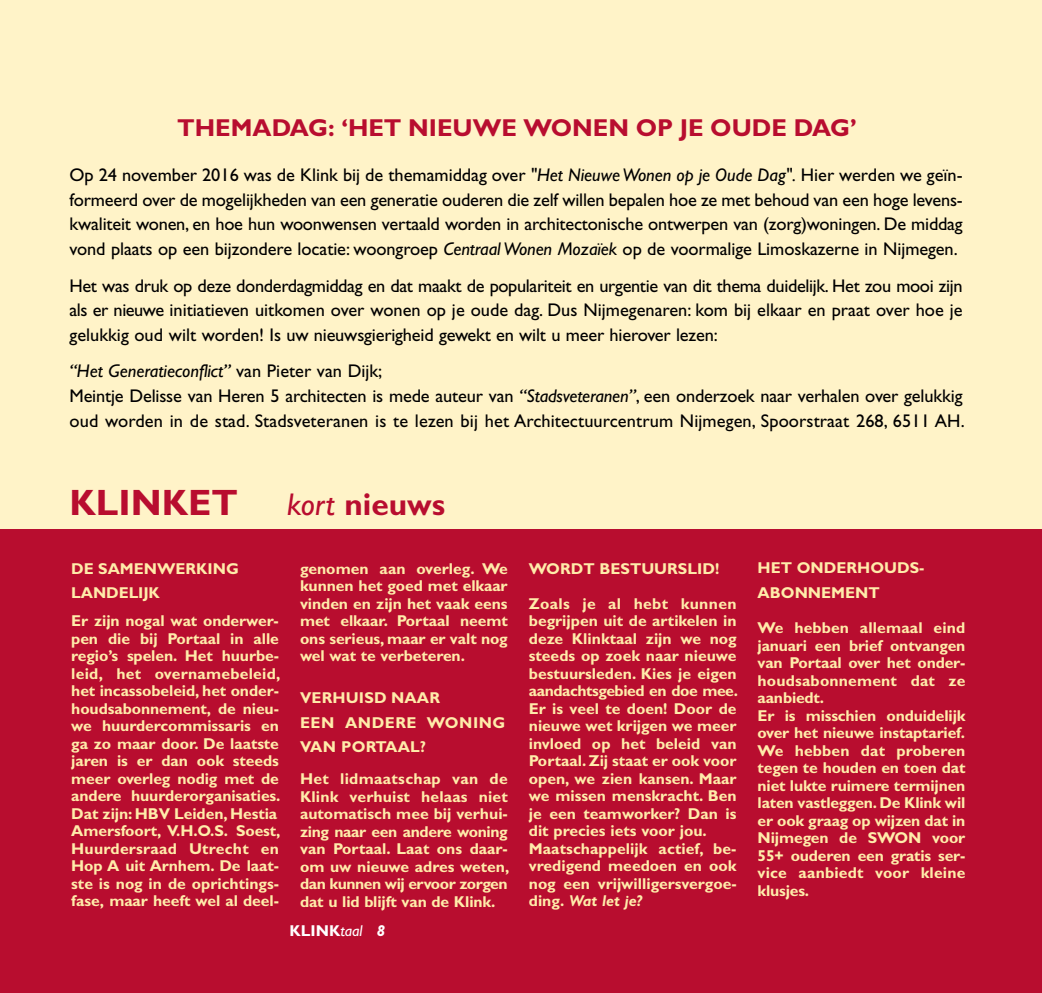
<style>
.page{position:relative;width:1042px;height:993px;background:#fff}
.page>*{position:absolute;margin:0;border:0;box-sizing:border-box;transform-origin:0 0}
.t1{font:700 36.75px "Gill Sans";color:#b80d2f}
.t2{font:700 31.5px "Gill Sans";color:#b80d2f}
.t3{font:700 24.5px "Gill Sans";color:#b80d2f}
.t4{font:18.38px/24.5px "Gill Sans";letter-spacing:-.01em;color:#000;text-align:justify}
.t5{font:700 15.75px/17.5px "Gill Sans";letter-spacing:-.005em;color:#ffecaa}
.t6{font:700 15.75px "Gill Sans";color:#fff}
.s1{font-style:italic}
.s2{font-weight:400;font-style:italic}
</style>
<div class="page">
<div style="left:0;top:0;width:1042px;height:992px;background:#fff3c8"></div>
<div style="left:0;top:529px;width:1042px;height:463px;background:#b80d2f"></div>
<h3 class="t3" style="left:177px;top:113px;width:681px">THEMADAG: ‘HET NIEUWE WONEN OP JE OUDE DAG’</h3>
<p class="t4" style="left:69px;top:163px;width:895px">Op 24 november 2016 was de Klink bij de themamiddag over <span class="s1">"Het Nieuwe Wonen op je Oude Dag".</span> Hier werden we geïn&shy;formeerd over de mogelijkheden van een generatie ouderen die zelf willen bepalen hoe ze met behoud van een hoge levens&shy;kwaliteit wonen, en hoe hun woonwensen vertaald worden in architectonische ontwerpen van (zorg)woningen. De middag vond plaats op een bijzondere locatie: woongroep <span class="s1">Centraal Wonen Mozaïek</span> op de voormalige Limoskazerne in Nijmegen.</p>
<p class="t4" style="left:69px;top:273px;width:895px">Het was druk op deze donderdagmiddag en dat maakt de populariteit en urgentie van dit thema duidelijk. Het zou mooi zijn als er nieuwe initiatieven uitkomen over wonen op je oude dag. Dus Nijmegenaren: kom bij elkaar en praat over hoe je gelukkig oud wilt worden! Is uw nieuwsgierigheid gewekt en wilt u meer hierover lezen:</p>
<p class="t4" style="left:69px;top:359px;width:896px;text-align:left"><span class="s1">“Het Generatieconflict”</span> van Pieter van Dijk;<br>Meintje Delisse van Heren 5 architecten is mede auteur van <span class="s1">“Stadsveteranen”</span>, een onderzoek naar verhalen over gelukkig oud worden in de stad. Stadsveteranen is te lezen bij het Architectuurcentrum Nijmegen, Spoorstraat 268, 6511 AH.</p>
<h1 class="t1" style="left:70px;top:480px;width:170px">KLINKET</h1>
<h2 class="t2" style="left:287px;top:485px;width:159px"><span class="s2">kort</span> nieuws</h2>
<p class="t5" style="left:71px;top:555px;width:169px;line-height:24.5px">DE SAMENWERKING<br>LANDELIJK</p>
<p class="t5" style="left:71px;top:611px;width:211px">Er zijn nogal wat onderwer&shy;pen die bij Portaal in alle regio’s spelen. Het huurbe&shy;leid, het overnamebeleid, het incassobeleid, het onder&shy;houdsabonnement, de nieu&shy;we huurdercommissaris en ga zo maar door. De laatste jaren is er dan ook steeds meer overleg nodig met de andere huurderorganisaties.<br>Dat zijn: HBV Leiden, Hestia<br>Amersfoort, V.H.O.S. Soest,<br>Huurdersraad Utrecht en<br>Hop A uit Arnhem. De laat&shy;ste is nog in de oprichtings&shy;fase, maar heeft wel al deel-</p>
<p class="t5" style="left:300px;top:559px;width:209px;text-align:justify">genomen aan overleg. We kunnen het goed met elkaar vinden en zijn het vaak eens met elkaar. Portaal neemt ons serieus, maar er valt nog wel wat te verbeteren.</p>
<p class="t5" style="left:300px;top:685px;width:207px;line-height:24.5px">VERHUISD NAAR<br>EEN ANDERE WONING<br>VAN PORTAAL?</p>
<p class="t5" style="left:300px;top:769px;width:211px;text-align:justify">Het lidmaatschap van de Klink verhuist helaas niet automatisch mee bij verhui&shy;zing naar een andere woning van Portaal. Laat ons daar&shy;om uw nieuwe adres weten, dan kunnen wij ervoor zorgen dat u lid blijft van de Klink.</p>
<p class="t6" style="left:289px;top:921px;width:97px">KLINK<span class="s2">taal</span> <span class="s1">8</span></p>
<p class="t5" style="left:529px;top:559px;width:192px">WORDT BESTUURSLID!</p>
<p class="t5" style="left:529px;top:594px;width:211px">Zoals je al hebt kunnen begrijpen uit de artikelen in deze Klinktaal zijn we nog steeds op zoek naar nieuwe bestuursleden. Kies je eigen aandachtsgebied en doe mee.<br>Er is veel te doen! Door de nieuwe wet krijgen we meer invloed op het beleid van<br>Portaal. Zij staat er ook voor open, we zien kansen. Maar we missen menskracht. Ben je een teamworker? Dan is dit precies iets voor jou.<br>Maatschappelijk actief, be&shy;vredigend meedoen en ook nog een vrijwilligersvergoe&shy;ding. <span class="s1">Wat let je?</span></p>
<p class="t5" style="left:757px;top:555px;width:168px;line-height:24.5px">HET ONDERHOUDS-<br>ABONNEMENT</p>
<p class="t5" style="left:757px;top:618px;width:209px">We hebben allemaal eind januari een brief ontvangen van Portaal over het onder&shy;houdsabonnement dat ze aanbiedt.<br>Er is misschien onduidelijk over het nieuwe instaptarief.<br>We hebben dat proberen tegen te houden en toen dat niet lukte ruimere termijnen laten vastleggen. De Klink wil er ook graag op wijzen dat in<br>Nijmegen de SWON voor<br>55+ ouderen een gratis ser&shy;vice aanbiedt voor kleine klusjes.</p>
</div>
